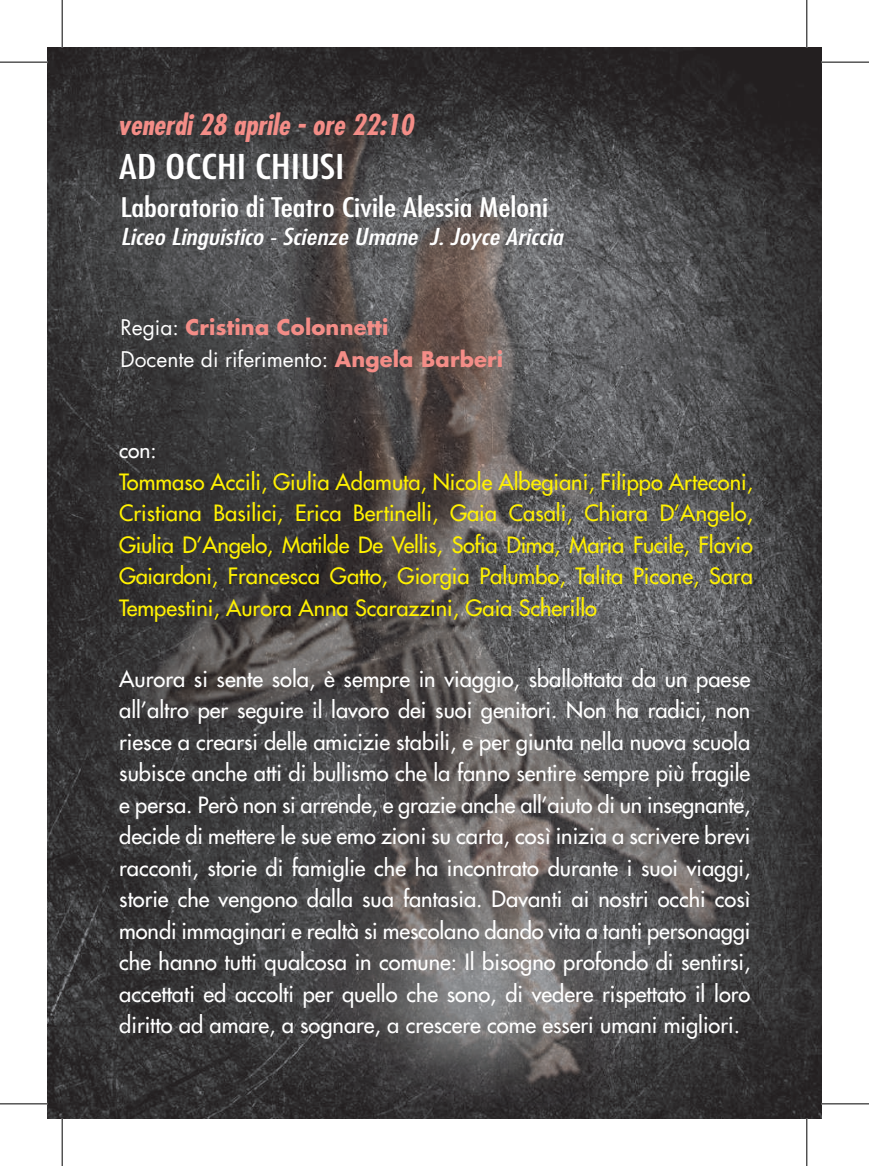
<style>
.page{position:relative;width:869px;height:1166px;background:#fff}
.page>*{position:absolute;margin:0;border:0;box-sizing:border-box;transform-origin:0 0}
.t1{font:condensed 33.25px "Futura";color:#fff;scale:1.28 1}
.t2{font:italic 700 condensed 28px "Futura";color:#f48d87}
.t3{font:condensed 26.25px "Futura";color:#fff;scale:1.28 1}
.t4{font:italic condensed 22.75px "Futura";color:#fff;scale:1.28 1}
.t5{font:21.88px/31.5px "Futura";color:#fff;text-align:justify}
.t6{font:21.88px/31.5px "Futura";color:#fff101;text-align:justify}
.t7{font:700 21px/31.5px "Futura";letter-spacing:.01em;color:#f48d87}
.t8{font:21px "Futura";color:#fff}
.s1{font-weight:400;color:#fff}
</style>
<div class="page">
<img style="left:47px;top:47px;width:774px;height:1072px">
<hr style="left:0;top:62px;width:47px;height:1px;background:#000">
<hr style="left:821px;top:62px;width:47px;height:1px;background:#000">
<hr style="left:0;top:1104px;width:47px;height:1px;background:#000">
<hr style="left:821px;top:1104px;width:47px;height:1px;background:#000">
<hr style="left:62px;top:0;width:1px;height:47px;background:#000">
<hr style="left:62px;top:1119px;width:1px;height:47px;background:#000">
<hr style="left:806px;top:0;width:1px;height:47px;background:#000">
<hr style="left:806px;top:1119px;width:1px;height:47px;background:#000">
<p class="t2" style="left:117px;top:106px;width:297px">venerdi 28 aprile - ore 22:10</p>
<h1 class="t1" style="left:119px;top:146px;width:178px">AD OCCHI CHIUSI</h1>
<p class="t3" style="left:120px;top:191px;width:335px">Laboratorio di Teatro Civile Alessia Meloni</p>
<p class="t4" style="left:120px;top:222px;width:347px">Liceo Linguistico - Scienze Umane J. Joyce Ariccia</p>
<p class="t7" style="left:120px;top:311px;width:384px"><span class="s1">Regia:</span> Cristina Colonnetti<br><span class="s1">Docente di riferimento:</span> Angela Barberi</p>
<p class="t8" style="left:119px;top:437px;width:39px">con:</p>
<p class="t6" style="left:119px;top:466px;width:635px">Tommaso Accili, Giulia Adamuta, Nicole Albegiani, Filippo Arteconi, Cristiana Basilici, Erica Bertinelli, Gaia Casali, Chiara D’Angelo, Giulia D’Angelo, Matilde De Vellis, Sofia Dima, Maria Fucile, Flavio Gaiardoni, Francesca Gatto, Giorgia Palumbo, Talita Picone, Sara Tempestini, Aurora Anna Scarazzini, Gaia Scherillo</p>
<p class="t5" style="left:119px;top:663px;width:632px">Aurora si sente sola, è sempre in viaggio, sballottata da un paese all’altro per seguire il lavoro dei suoi genitori. Non ha radici, non riesce a crearsi delle amicizie stabili, e per giunta nella nuova scuola subisce anche atti di bullismo che la fanno sentire sempre più fragile e persa. Però non si arrende, e grazie anche all’aiuto di un insegnante, decide di mettere le sue emo zioni su carta, così inizia a scrivere brevi racconti, storie di famiglie che ha incontrato durante i suoi viaggi, storie che vengono dalla sua fantasia. Davanti ai nostri occhi così mondi immaginari e realtà si mescolano dando vita a tanti personaggi che hanno tutti qualcosa in comune: Il bisogno profondo di sentirsi, accettati ed accolti per quello che sono, di vedere rispettato il loro diritto ad amare, a sognare, a crescere come esseri umani migliori.</p>
</div>
